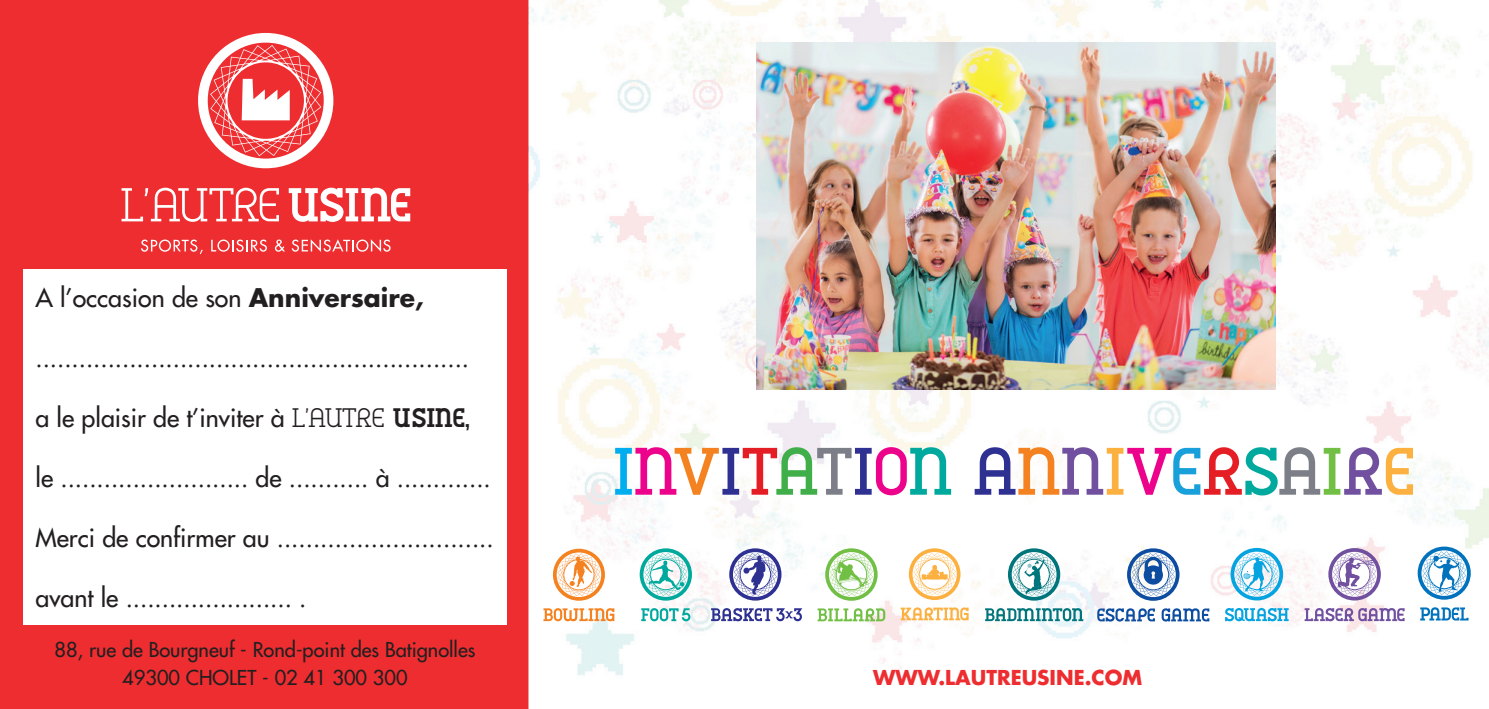
<style>
.page{position:relative;width:1489px;height:709px;background:#fff}
.page>*{position:absolute;margin:0;border:0;box-sizing:border-box;transform-origin:0 0}
.t1{font:500 62.5px "Charifa Serif";color:#ed028c}
.t2{font:25px "Futura";color:#231f20}
.t3{font:20px/27.5px "Futura";color:#231f20;text-align:center}
.t4{font:700 20px "Futura";color:#ee2d30}
.s1{font-weight:700}
.s2{font-family:"Charifa Serif";font-weight:300}
.s3{font-family:"Charifa Serif";font-weight:700}
.s4{color:#00aeef}
.s5{color:#f58220}
.s6{color:#2e3092}
.s7{color:#e51e25}
.s8{color:#40ae49}
.s9{color:#7c7f88}
.s10{color:#00a99d}
.s11{color:#7150a0}
.s12{color:#fbb03f}
.s13{color:#17a0da}
.s14{color:#71bf44}
</style>
<div class="page">
<div style="left:0;top:0;width:528px;height:709px;background:#ee2d30"></div>
<svg style="left:121px;top:188px;width:158px;height:34px"></svg>
<svg style="left:289px;top:188px;width:121px;height:34px"></svg>
<svg style="left:141px;top:239px;width:62px;height:15px"></svg>
<svg style="left:211px;top:239px;width:56px;height:13px"></svg>
<svg style="left:275px;top:239px;width:10px;height:13px"></svg>
<svg style="left:292px;top:239px;width:98px;height:13px"></svg>
<svg style="left:198px;top:33px;width:135px;height:135px"></svg>
<div style="left:23px;top:269px;width:484px;height:356px;background:#fff"></div>
<img style="left:528px;top:0;width:960px;height:709px">
<img style="left:756px;top:43px;width:519px;height:346px">
<svg style="left:543px;top:608px;width:71px;height:13px"></svg>
<svg style="left:553px;top:548px;width:52px;height:52px"></svg>
<svg style="left:641px;top:608px;width:49px;height:13px"></svg>
<svg style="left:639px;top:548px;width:53px;height:52px"></svg>
<svg style="left:711px;top:608px;width:91px;height:13px"></svg>
<svg style="left:729px;top:548px;width:52px;height:52px"></svg>
<svg style="left:817px;top:608px;width:68px;height:13px"></svg>
<svg style="left:825px;top:548px;width:52px;height:52px"></svg>
<svg style="left:900px;top:607px;width:68px;height:13px"></svg>
<svg style="left:908px;top:548px;width:52px;height:52px"></svg>
<svg style="left:985px;top:608px;width:98px;height:13px"></svg>
<svg style="left:1007px;top:548px;width:53px;height:52px"></svg>
<svg style="left:1224px;top:608px;width:64px;height:13px"></svg>
<svg style="left:1230px;top:548px;width:52px;height:52px"></svg>
<svg style="left:1419px;top:607px;width:49px;height:13px"></svg>
<svg style="left:1417px;top:546px;width:53px;height:53px"></svg>
<svg style="left:1304px;top:608px;width:100px;height:13px"></svg>
<svg style="left:1328px;top:548px;width:52px;height:52px"></svg>
<svg style="left:1097px;top:608px;width:57px;height:13px"></svg>
<svg style="left:1161px;top:608px;width:48px;height:13px"></svg>
<svg style="left:1126px;top:548px;width:53px;height:53px"></svg>
<p class="t2" style="left:35px;top:282px;width:390px">A l’occasion de son <span class="s1">Anniversaire,</span></p>
<p class="t2" style="left:35px;top:342px;width:435px">............................................................</p>
<p class="t2" style="left:35px;top:402px;width:436px">a le plaisir de t’inviter à <span class="s2">L’AUTRE</span> <span class="s3">USINE,</span></p>
<p class="t2" style="left:35px;top:462px;width:457px">le .......................... de ........... à .............</p>
<p class="t2" style="left:35px;top:522px;width:460px">Merci de confirmer au ..............................</p>
<p class="t2" style="left:35px;top:582px;width:272px">avant le ....................... .</p>
<p class="t3" style="left:54px;top:636px;width:422px">88, rue de Bourgneuf - Rond-point des Batignolles<br>49300 CHOLET - 02 41 300 300</p>
<h1 class="t1" style="left:613px;top:432px;width:803px"><span class="s4">I</span>N<span class="s5">V</span><span class="s6">I</span><span class="s7">T</span><span class="s8">A</span><span class="s9">T</span><span class="s6">I</span>O<span class="s10">N</span> <span class="s6">A</span><span class="s5">N</span><span class="s11">N</span><span class="s12">I</span>V<span class="s13">E</span><span class="s7">R</span><span class="s10">S</span><span class="s9">A</span><span class="s14">I</span><span class="s11">R</span><span class="s12">E</span></h1>
<p class="t4" style="left:873px;top:663px;width:270px">WWW.LAUTREUSINE.COM</p>
</div>
